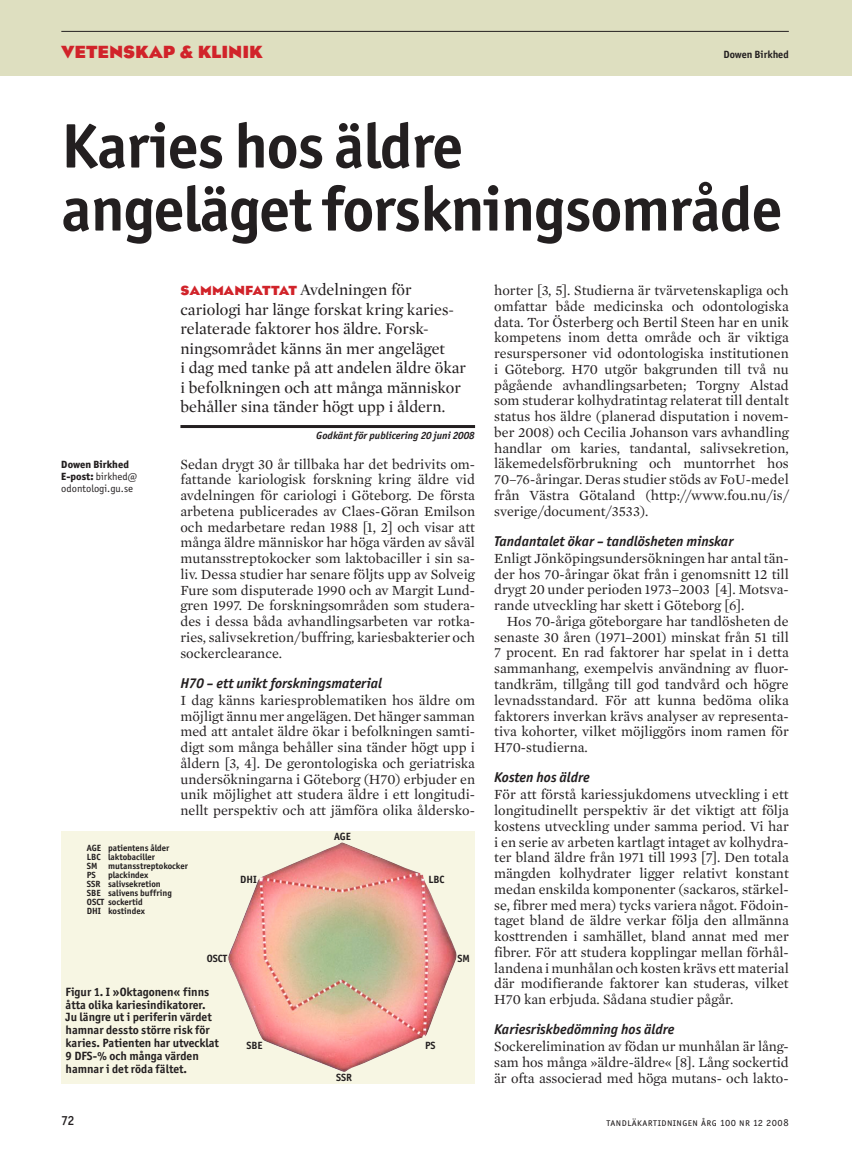
<style>
.page{position:relative;width:852px;height:1157px;background:#fff}
.page>*{position:absolute;margin:0;border:0;box-sizing:border-box;transform-origin:0 0}
.t1{font:700 63px/63px "Officina Sans ITC Std";letter-spacing:-.015em;color:#231f20}
.t2{font:700 18px "Eagle TLTOT";color:#d1232a}
.t3{font:16.5px/19.5px "Mercury TLT Display OT";color:#231f20}
.t4{font:14.25px/15.8px "Mercury TLT Text OT";color:#231f20}
.t5{font:500 13.5px "Officina Sans ITC Std";color:#231f20}
.t6{font:700 12px/12.9px "Officina Sans ITC Std";color:#231f20}
.t7{font:10.5px/12px "Officina Sans ITC Std";color:#231f20}
.t8{font:700 10.5px "Officina Sans ITC Std";color:#231f20}
.t9{font:10.5px "Officina Sans ITC Std";letter-spacing:.04em;color:#231f20}
.t10{font:italic 700 10.5px "Officina Sans ITC Std";color:#231f20}
.t11{font:700 9px/9px "Officina Sans ITC Std";color:#231f20}
.s1{font-family:"Eagle TLTOT";font-weight:700;font-size:13.5px;color:#d1232a}
.s2{font-weight:800}
.s3{font-family:"Officina Sans ITC Std";font-weight:700;font-style:italic}
</style>
<div class="page">
<div style="left:0;top:0;width:852px;height:75px;background:#dedfc0"></div>
<hr style="left:61px;top:31px;width:727px;height:1px;background:#231f20">
<div style="left:61px;top:831px;width:414px;height:252px;background:#f7f6e3"></div>
<hr style="left:180px;top:425px;width:295px;height:3px;background:#231f20">
<img style="left:228px;top:842px;width:229px;height:229px">
<p class="t2" style="left:61px;top:42px;width:203px">VETENSKAP &amp; KLINIK</p>
<p class="t8" style="left:723px;top:48px;width:67px">Dowen Birkhed</p>
<p class="t1" style="left:61px;top:114px;width:722px">Karies hos äldre<br>angeläget forskningsområde</p>
<p class="t3" style="left:180px;top:280px;width:287px"><span class="s1">SAMMANFATTAT</span> Avdelningen för cariologi har länge forskat kring karies&shy;relaterade faktorer hos äldre. Forsk&shy;ningsområdet känns än mer angeläget<br>i dag med tanke på att andelen äldre ökar i befolkningen och att många människor behåller sina tänder högt upp i åldern.</p>
<p class="t7" style="left:61px;top:458px;width:78px"><span class="s2">Dowen Birkhed<br>E-post:</span> birkhed@ odontologi.gu.se</p>
<p class="t10" style="left:316px;top:429px;width:160px">Godkänt för publicering 20 juni 2008</p>
<p class="t4" style="left:180px;top:456px;width:296px;text-align:justify">Sedan drygt 30 år tillbaka har det bedrivits om&shy;fattande kariologisk forskning kring äldre vid avdelningen för cariologi i Göteborg. De första arbetena publicerades av Claes-Göran Emilson och medarbetare redan 1988 [1, 2] och visar att många äldre människor har höga värden av såväl mutansstreptokocker som laktobaciller i sin sa&shy;liv. Dessa studier har senare följts upp av Solveig Fure som disputerade 1990 och av Margit Lund&shy;gren 1997. De forskningsområden som studera&shy;des i dessa båda avhandlingsarbeten var rotka&shy;ries, salivsekretion/buffring, kariesbakterier och sockerclearance.</p>
<p class="t4" style="left:180px;top:674px;width:296px;line-height:17.2px"><span class="s3">H70 – ett unikt forskningsmaterial<br></span>I dag känns kariesproblematiken hos äldre om</p>
<p class="t4" style="left:180px;top:708px;width:296px;text-align:justify">möjligt ännu mer angelägen. Det hänger samman med att antalet äldre ökar i befolkningen samti&shy;digt som många behåller sina tänder högt upp i åldern [3, 4]. De gerontologiska och geriatriska undersökningarna i Göteborg (H70) erbjuder en unik möjlighet att studera äldre i ett longitudi&shy;nellt perspektiv och att jämföra olika åldersko-</p>
<p class="t8" style="left:334px;top:830px;width:18px">AGE</p>
<p class="t11" style="left:87px;top:843px;width:102px">AGE patientens ålder<br>LBC laktobaciller<br>SM mutansstreptokocker<br>PS</p>
<p class="t11" style="left:87px;top:870px;width:86px;text-indent:21px">plackindex<br>SSR salivsekretion<br>SBE salivens buffring<br>OSCT sockertid<br>DHI kostindex</p>
<p class="t8" style="left:240px;top:873px;width:18px">DHI</p>
<p class="t8" style="left:207px;top:952px;width:22px">OSCT</p>
<p class="t6" style="left:66px;top:985px;width:155px">Figur 1. I »Oktagonen« finns åtta olika kariesindikatorer.<br>Ju längre ut i periferin värdet hamnar dessto större risk för karies. Patienten har utvecklat<br>9 DFS-% och många värden hamnar i det röda fältet.</p>
<p class="t8" style="left:246px;top:1038px;width:18px">SBE</p>
<p class="t8" style="left:336px;top:1070px;width:17px">SSR</p>
<p class="t8" style="left:428px;top:873px;width:17px">LBC</p>
<p class="t8" style="left:457px;top:952px;width:14px">SM</p>
<p class="t8" style="left:425px;top:1038px;width:12px">PS</p>
<p class="t4" style="left:494px;top:282px;width:296px;text-align:justify">horter [3, 5]. Studierna är tvärvetenskapliga och omfattar både medicinska och odontologiska data. Tor Österberg och Bertil Steen har en unik kompetens inom detta område och är viktiga resurspersoner vid odontologiska institutionen i Göteborg. H70 utgör bakgrunden till två nu pågående avhandlingsarbeten; Torgny Alstad som studerar kolhydratintag relaterat till dentalt status hos äldre (planerad disputation i novem&shy;ber 2008) och Cecilia Johanson vars avhandling handlar om karies, tandantal, salivsekretion, läkemedelsförbrukning och muntorrhet hos 70–76-åringar. Deras studier stöds av FoU-medel från Västra Götaland (http://www.fou.nu/is/ sverige/document/3533).</p>
<p class="t4" style="left:494px;top:532px;width:296px;line-height:17.2px"><span class="s3">Tandantalet ökar – tandlösheten minskar<br></span>Enligt Jönköpingsundersökningen har antal tän-</p>
<p class="t4" style="left:494px;top:566px;width:296px">der hos 70-åringar ökat från i genomsnitt 12 till</p>
<p class="t4" style="left:494px;top:582px;width:296px">drygt 20 under perioden 1973–2003 [4]. Motsva-</p>
<p class="t4" style="left:494px;top:597px;width:252px">rande utveckling har skett i Göteborg [6].</p>
<p class="t4" style="left:507px;top:613px;width:283px">Hos 70-åriga göteborgare har tandlösheten de</p>
<p class="t4" style="left:494px;top:629px;width:296px">senaste 30 åren (1971–2001) minskat från 51 till</p>
<p class="t4" style="left:494px;top:645px;width:296px">7 procent. En rad faktorer har spelat in i detta</p>
<p class="t4" style="left:494px;top:660px;width:296px">sammanhang, exempelvis användning av fluor-</p>
<p class="t4" style="left:494px;top:676px;width:296px">tandkräm, tillgång till god tandvård och högre</p>
<p class="t4" style="left:494px;top:692px;width:296px">levnadsstandard. För att kunna bedöma olika</p>
<p class="t4" style="left:494px;top:708px;width:296px">faktorers inverkan krävs analyser av representa-</p>
<p class="t4" style="left:494px;top:723px;width:296px">tiva kohorter, vilket möjliggörs inom ramen för</p>
<p class="t4" style="left:494px;top:739px;width:95px">H70-studierna.</p>
<p class="t4" style="left:494px;top:768px;width:296px;line-height:17.2px"><span class="s3">Kosten hos äldre<br></span>För att förstå kariessjukdomens utveckling i ett</p>
<p class="t4" style="left:494px;top:802px;width:296px;text-align:justify">longitudinellt perspektiv är det viktigt att följa kostens utveckling under samma period. Vi har i en serie av arbeten kartlagt intaget av kolhydra&shy;ter bland äldre från 1971 till 1993 [7]. Den totala mängden kolhydrater ligger relativt konstant medan enskilda komponenter (sackaros, stärkel&shy;se, fibrer med mera) tycks variera något. Födoin&shy;taget bland de äldre verkar följa den allmänna kosttrenden i samhället, bland annat med mer fibrer. För att studera kopplingar mellan förhål&shy;landena i munhålan och kosten krävs ett material där modifierande faktorer kan studeras, vilket H70 kan erbjuda. Sådana studier pågår.</p>
<p class="t4" style="left:494px;top:1020px;width:296px;line-height:17.2px"><span class="s3">Kariesriskbedömning hos äldre<br></span>Sockerelimination av födan ur munhålan är lång-</p>
<p class="t4" style="left:494px;top:1054px;width:296px">sam hos många »äldre-äldre« [8]. Lång sockertid är ofta associerad med höga mutans- och lakto-</p>
<p class="t5" style="left:61px;top:1112px;width:15px">72</p>
<p class="t9" style="left:606px;top:1115px;width:184px">tandläkartidningen årg 100 nr 12 2008</p>
</div>
